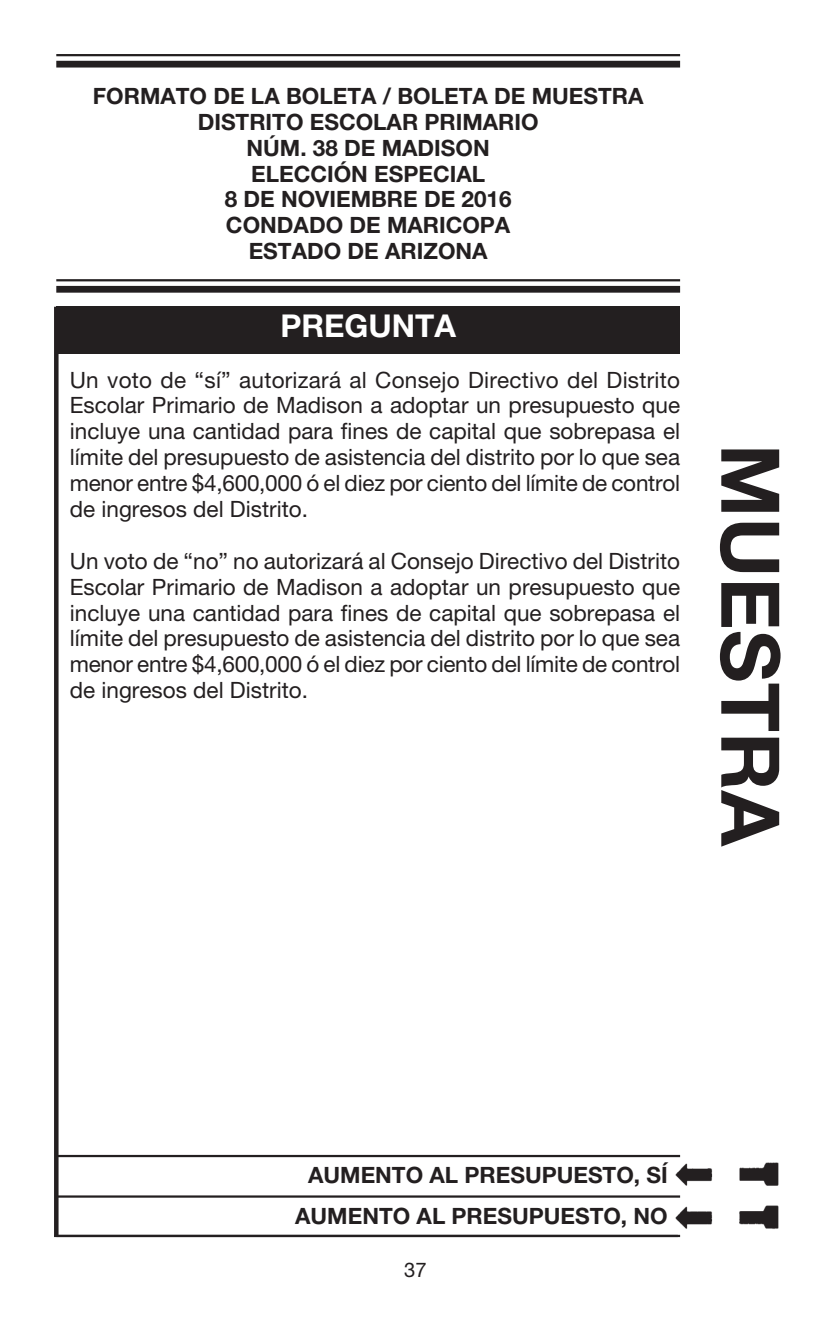
<style>
.page{position:relative;width:831px;height:1317px;background:#fff}
.page>*{position:absolute;margin:0;border:0;box-sizing:border-box;transform-origin:0 0}
.t1{font:700 81px "Helvetica Neue LT Std";color:#231f20}
.t2{font:700 31.5px "Helvetica Neue LT Std";color:#fff}
.t3{font:22.5px/25.9px "Helvetica Neue LT Std";letter-spacing:-.01em;color:#231f20;text-align:justify}
.t4{font:700 22.5px/25.9px "Helvetica Neue LT Std";color:#231f20;text-align:center}
.t5{font:20.25px "Helvetica Neue LT Std";color:#231f20}
</style>
<div class="page">
<hr style="left:56px;top:54px;width:624px;height:2px;background:#231f20">
<div style="left:56px;top:61px;width:624px;height:7px;background:#231f20"></div>
<hr style="left:56px;top:279px;width:624px;height:2px;background:#231f20">
<div style="left:56px;top:286px;width:624px;height:6px;background:#231f20"></div>
<div style="left:56px;top:306px;width:624px;height:47px;background:#231f20"></div>
<hr style="left:56px;top:1154px;width:624px;height:2px;background:#231f20">
<hr style="left:56px;top:1195px;width:624px;height:2px;background:#231f20">
<img style="left:673px;top:1162px;width:106px;height:67px">
<hr style="left:54px;top:307px;width:4px;height:929px;background:#231f20">
<hr style="left:56px;top:1234px;width:624px;height:2px;background:#231f20">
<p class="t4" style="left:93px;top:85px;width:552px">FORMATO DE LA BOLETA / BOLETA DE MUESTRA<br>DISTRITO ESCOLAR PRIMARIO<br>NÚM. 38 DE MADISON<br>ELECCIÓN ESPECIAL<br>8 DE NOVIEMBRE DE 2016<br>CONDADO DE MARICOPA<br>ESTADO DE ARIZONA</p>
<h2 class="t2" style="left:280px;top:314px;width:177px">PREGUNTA</h2>
<p class="t3" style="left:70px;top:369px;width:611px">Un voto de “sí” autorizará al Consejo Directivo del Distrito Escolar Primario de Madison a adoptar un presupuesto que incluye una cantidad para fines de capital que sobrepasa el límite del presupuesto de asistencia del distrito por lo que sea menor entre $4,600,000 ó el diez por ciento del límite de control de ingresos del Distrito.</p>
<p class="t3" style="left:70px;top:550px;width:611px">Un voto de “no” no autorizará al Consejo Directivo del Distrito Escolar Primario de Madison a adoptar un presupuesto que incluye una cantidad para fines de capital que sobrepasa el límite del presupuesto de asistencia del distrito por lo que sea menor entre $4,600,000 ó el diez por ciento del límite de control de ingresos del Distrito.</p>
<h1 class="t1" style="left:778px;top:444px;width:404px;rotate:90deg">MUESTRA</h1>
<p class="t4" style="left:295px;top:1156px;width:374px;line-height:40.5px">AUMENTO AL PRESUPUESTO, SÍ<br>AUMENTO AL PRESUPUESTO, NO</p>
<p class="t5" style="left:404px;top:1262px;width:24px">37</p>
</div>
